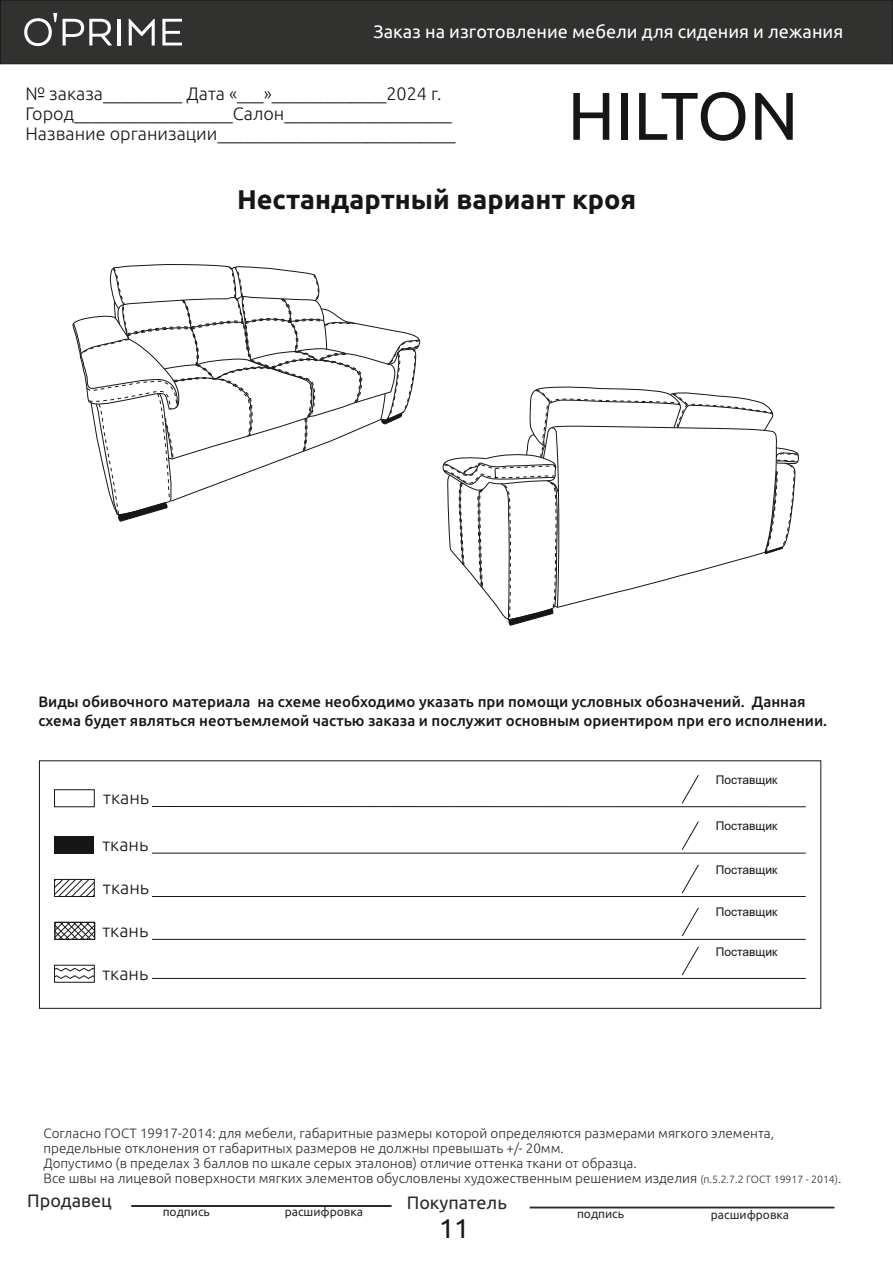
<style>
.page{position:relative;width:893px;height:1263px;background:#fff}
.page>*{position:absolute;margin:0;border:0;box-sizing:border-box;transform-origin:0 0}
.t1{font:67.5px "Ubuntu";color:#151616}
.t2{font:700 27px "Ubuntu";color:#151616}
.t3{font:27px "Ubuntu";color:#151616}
.t4{font:300 18px/20.2px "Ubuntu";color:#151616}
.t5{font:18px "Ubuntu";color:#fff}
.t6{font:18px "Ubuntu";color:#2b2a29}
.t7{font:500 15px/19.4px "Ubuntu";color:#151616}
.t8{font:300 13.5px/15.1px "Ubuntu";color:#2b2a29}
.t9{font:12px "Arial";color:#151616}
.t10{font:12px "Ubuntu";color:#2b2a29}
.s1{font-size:10.5px}
</style>
<div class="page">
<svg style="left:131px;top:1205px;width:261px;height:2px"></svg>
<svg style="left:529px;top:1206px;width:306px;height:3px"></svg>
<svg style="left:72px;top:264px;width:349px;height:258px"></svg>
<svg style="left:442px;top:386px;width:357px;height:240px"></svg>
<div style="left:39px;top:760px;width:782px;height:249px;border:1px solid #151616"></div>
<div style="left:54px;top:789px;width:41px;height:18px;border:1px solid #151616"></div>
<div style="left:55px;top:836px;width:39px;height:17px;background:#151616"></div>
<div style="left:54px;top:965px;width:41px;height:18px;border:1px solid #151616"></div>
<svg style="left:54px;top:878px;width:51px;height:19px"></svg>
<svg style="left:54px;top:921px;width:42px;height:19px"></svg>
<svg style="left:54px;top:967px;width:41px;height:12px"></svg>
<hr style="left:152px;top:806px;width:654px;height:1px;background:#151616">
<hr style="left:152px;top:853px;width:654px;height:1px;background:#151616">
<hr style="left:152px;top:896px;width:654px;height:1px;background:#151616">
<hr style="left:152px;top:939px;width:654px;height:1px;background:#151616">
<hr style="left:152px;top:978px;width:654px;height:1px;background:#151616">
<svg style="left:682px;top:775px;width:17px;height:29px"></svg>
<svg style="left:682px;top:821px;width:17px;height:29px"></svg>
<svg style="left:682px;top:864px;width:17px;height:29px"></svg>
<svg style="left:682px;top:907px;width:17px;height:29px"></svg>
<svg style="left:682px;top:946px;width:17px;height:29px"></svg>
<div style="left:1px;top:0;width:892px;height:65px;background:#313130"></div>
<svg style="left:63px;top:19px;width:49px;height:26px"></svg>
<hr style="left:118px;top:19px;width:3px;height:26px;background:#fff">
<svg style="left:129px;top:19px;width:26px;height:26px"></svg>
<svg style="left:162px;top:19px;width:20px;height:26px"></svg>
<svg style="left:24px;top:13px;width:33px;height:33px"></svg>
<svg style="left:0;top:0;width:1px;height:65px"></svg>
<h3 class="t5" style="left:373px;top:24px;width:471px">Заказ на изготовление мебели для сидения и лежания</h3>
<h3 class="t4" style="left:25px;top:85px;width:432px">№ заказа_________ Дата «___»_____________2024 г.<br>Город__________________Салон___________________<br>Название организации___________________________</h3>
<h1 class="t1" style="left:567px;top:87px;width:232px">HILTON</h1>
<h2 class="t2" style="left:237px;top:188px;width:401px">Нестандартный вариант кроя</h2>
<p class="t7" style="left:38px;top:692px;width:790px">Виды обивочного материала на схеме необходимо указать при помощи условных обозначений. Данная схема будет являться неотъемлемой частью заказа и послужит основным ориентиром при его исполнении.</p>
<h3 class="t4" style="left:103px;top:789px;width:47px">ткань</h3>
<h3 class="t4" style="left:102px;top:835px;width:47px">ткань</h3>
<h3 class="t4" style="left:103px;top:879px;width:47px">ткань</h3>
<h3 class="t4" style="left:102px;top:921px;width:47px">ткань</h3>
<h3 class="t4" style="left:102px;top:964px;width:47px">ткань</h3>
<p class="t9" style="left:716px;top:775px;width:63px">Поставщик</p>
<p class="t9" style="left:716px;top:821px;width:63px">Поставщик</p>
<p class="t9" style="left:716px;top:865px;width:63px">Поставщик</p>
<p class="t9" style="left:716px;top:908px;width:63px">Поставщик</p>
<p class="t9" style="left:716px;top:947px;width:63px">Поставщик</p>
<p class="t8" style="left:44px;top:1126px;width:799px">Согласно ГОСТ 19917-2014: для мебели, габаритные размеры которой определяются размерами мягкого элемента, предельные отклонения от габаритных размеров не должны превышать +/- 20мм.<br>Допустимо (в пределах 3 баллов по шкале серых эталонов) отличие оттенка ткани от образца.<br>Все швы на лицевой поверхности мягких элементов обусловлены художественным решением изделия <span class="s1">(п.5.2.7.2 ГОСТ 19917 - 2014)</span>.</p>
<h3 class="t6" style="left:27px;top:1193px;width:86px">Продавец</h3>
<h3 class="t6" style="left:407px;top:1194px;width:102px">Покупатель</h3>
<p class="t10" style="left:163px;top:1206px;width:49px">подпись</p>
<p class="t10" style="left:285px;top:1207px;width:80px">расшифровка</p>
<p class="t10" style="left:577px;top:1208px;width:49px">подпись</p>
<p class="t10" style="left:711px;top:1209px;width:80px">расшифровка</p>
<h2 class="t3" style="left:439px;top:1216px;width:32px">11</h2>
</div>
